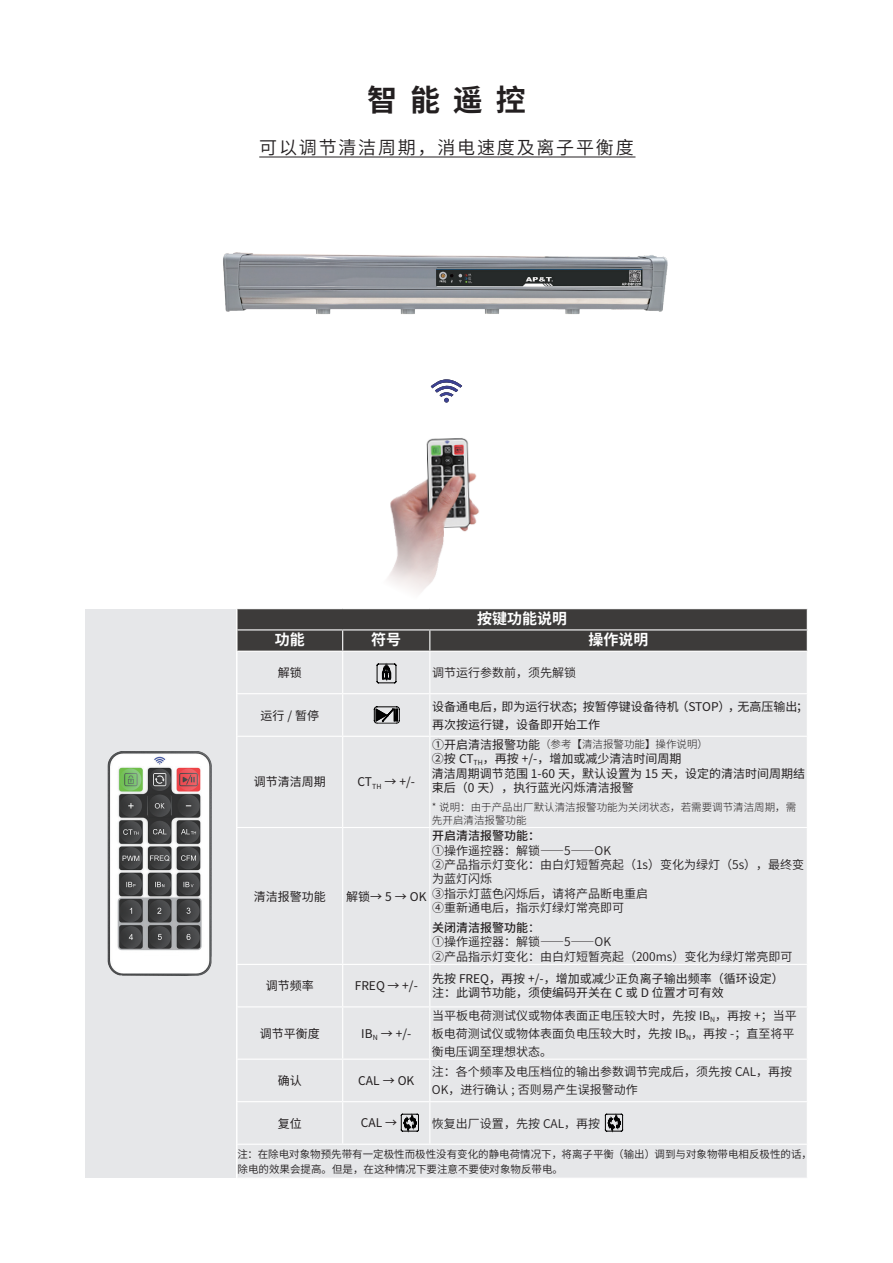
<style>
.page{position:relative;width:893px;height:1263px;background:#fff}
.page>*{position:absolute;margin:0;border:0;box-sizing:border-box;transform-origin:0 0}
.t1{font:700 30px "Source Han Sans CN";color:#231f20}
.t2{font:18px "Source Han Sans CN";letter-spacing:.1em;color:#231f20}
.t3{font:700 15px "Source Han Sans CN";color:#fff}
.t4{font:12px/14.4px "Source Han Sans CN";color:#231f20}
.t5{font:12px/14.4px "Source Han Sans CN";color:#231f20}
.t6{font:500 12px "Source Han Sans CN";color:#231f20}
.t7{font:10.5px/15px "Source Han Sans CN";color:#231f20}
.t8{font:300 10.5px/13.5px "Source Han Sans CN";color:#231f20}
.s1{font-weight:400;font-size:12px}
.s2{font-weight:500}
.s3{font-style:inherit}
</style>
<div class="page">
<div style="left:85px;top:609px;width:151px;height:569px;background:#e6e7e9"></div>
<hr style="left:259px;top:157px;width:376px;height:1px;background:#231f20">
<svg style="left:432px;top:388px;width:26px;height:14px"></svg>
<img style="left:431px;top:379px;width:31px;height:9px">
<img style="left:388px;top:438px;width:91px;height:155px">
<div style="left:237px;top:652px;width:105px;height:84px;background:#e6e7e9"></div>
<div style="left:343px;top:652px;width:464px;height:84px;background:#e6e7e9"></div>
<svg style="left:237px;top:609px;width:571px;height:42px;background:#454343"></svg>
<hr style="left:430px;top:693px;width:378px;height:1px;background:#fff">
<hr style="left:429px;top:652px;width:1px;height:41px;background:#fff">
<hr style="left:236px;top:693px;width:107px;height:1px;background:#fff">
<hr style="left:343px;top:693px;width:87px;height:1px;background:#fff">
<hr style="left:429px;top:694px;width:1px;height:42px;background:#fff">
<img style="left:107px;top:751px;width:105px;height:224px">
<div style="left:133px;top:955px;width:53px;height:13px;background:#fff"></div>
<svg style="left:377px;top:664px;width:19px;height:19px"></svg>
<div style="left:371px;top:715px;width:32px;height:16px;background:#e6e7e9"></div>
<svg style="left:374px;top:701px;width:26px;height:23px"></svg>
<img style="left:223px;top:252px;width:445px;height:62px">
<div style="left:237px;top:737px;width:570px;height:441px;background:#e6e7e9"></div>
<h1 class="t1" style="left:367px;top:84px;width:160px">智 能 遥 控</h1>
<h2 class="t2" style="left:259px;top:138px;width:376px">可以调节清洁周期，消电速度及离子平衡度</h2>
<p class="t3" style="left:477px;top:610px;width:91px">按键功能说明</p>
<p class="t3" style="left:275px;top:631px;width:31px">功能</p>
<p class="t3" style="left:371px;top:631px;width:31px">符号</p>
<p class="t3" style="left:589px;top:631px;width:61px">操作说明</p>
<p class="t5" style="left:278px;top:666px;width:25px">解锁</p>
<p class="t4" style="left:432px;top:666px;width:145px">调节运行参数前，须先解锁</p>
<p class="t5" style="left:260px;top:708px;width:60px">运行 / 暂停</p>
<p class="t5" style="left:432px;top:697px;width:378px;line-height:18px">设备通电后，即为运行状态；按暂停键设备待机（STOP），无高压输出；再次按运行键，设备即开始工作</p>
<p class="t5" style="left:254px;top:775px;width:73px">调节清洁周期</p>
<p class="t5" style="left:358px;top:775px;width:59px">CT<sub>TH</sub> → +/-</p>
<p class="t8" style="left:432px;top:738px;width:277px"><span class="s1">①开启清洁报警功能</span>（参考【清洁报警功能】操作说明）</p>
<p class="t5" style="left:432px;top:752px;width:375px">②按 CT<sub>TH</sub>，再按 +/-，增加或减少清洁时间周期<br>清洁周期调节范围 1-60 天，默认设置为 15 天，设定的清洁时间周期结束后（0 天），执行蓝光闪烁清洁报警</p>
<p class="t8" style="left:432px;top:800px;width:366px">* 说明：由于产品出厂默认清洁报警功能为关闭状态，若需要调节清洁周期，需先开启清洁报警功能</p>
<p class="t6" style="left:432px;top:829px;width:109px">开启清洁报警功能：</p>
<p class="t4" style="left:432px;top:843px;width:374px">①操作遥控器：解锁——5——OK<br>②产品指示灯变化：由白灯短暂亮起（1s）变化为绿灯（5s），最终变为蓝灯闪烁<br>③指示灯蓝色闪烁后，请将产品断电重启<br>④重新通电后，指示灯绿灯常亮即可</p>
<p class="t4" style="left:432px;top:921px;width:362px"><span class="s2">关闭清洁报警功能</span><span class="s3">：<br></span>①操作遥控器：解锁——5——OK<br>②产品指示灯变化：由白灯短暂亮起（200ms）变化为绿灯常亮即可</p>
<p class="t5" style="left:254px;top:889px;width:73px">清洁报警功能</p>
<p class="t5" style="left:346px;top:889px;width:82px">解锁→ 5 → OK</p>
<p class="t5" style="left:266px;top:979px;width:49px">调节频率</p>
<p class="t5" style="left:355px;top:979px;width:65px">FREQ → +/-</p>
<p class="t5" style="left:432px;top:972px;width:353px">先按 FREQ，再按 +/-，增加或减少正负离子输出频率（循环设定）注：此调节功能，须使编码开关在 C 或 D 位置才可有效</p>
<p class="t5" style="left:260px;top:1026px;width:61px">调节平衡度</p>
<p class="t5" style="left:361px;top:1026px;width:51px">IB<sub>N</sub> → +/-</p>
<p class="t4" style="left:432px;top:1006px;width:366px;line-height:18px">当平板电荷测试仪或物体表面正电压较大时，先按 IB<sub>N</sub>，再按 +；当平板电荷测试仪或物体表面负电压较大时，先按 IB<sub>N</sub>，再按 -；直至将平衡电压调至理想状态。</p>
<p class="t5" style="left:278px;top:1074px;width:25px">确认</p>
<p class="t5" style="left:358px;top:1074px;width:58px">CAL → OK</p>
<p class="t4" style="left:432px;top:1063px;width:362px;line-height:18px">注：各个频率及电压档位的输出参数调节完成后，须先按 CAL，再按<br>OK，进行确认 ; 否则易产生误报警动作</p>
<p class="t5" style="left:278px;top:1116px;width:25px">复位</p>
<p class="t4" style="left:432px;top:1116px;width:170px">恢复出厂设置，先按 CAL，再按</p>
<p class="t7" style="left:237px;top:1146px;width:576px">注：在除电对象物预先带有一定极性而极性没有变化的静电荷情况下，将离子平衡（输出）调到与对象物带电相反极性的话，除电的效果会提高。但是，在这种情况下要注意不要使对象物反带电。</p>
<p class="t5" style="left:361px;top:1115px;width:38px">CAL →</p>
</div>
